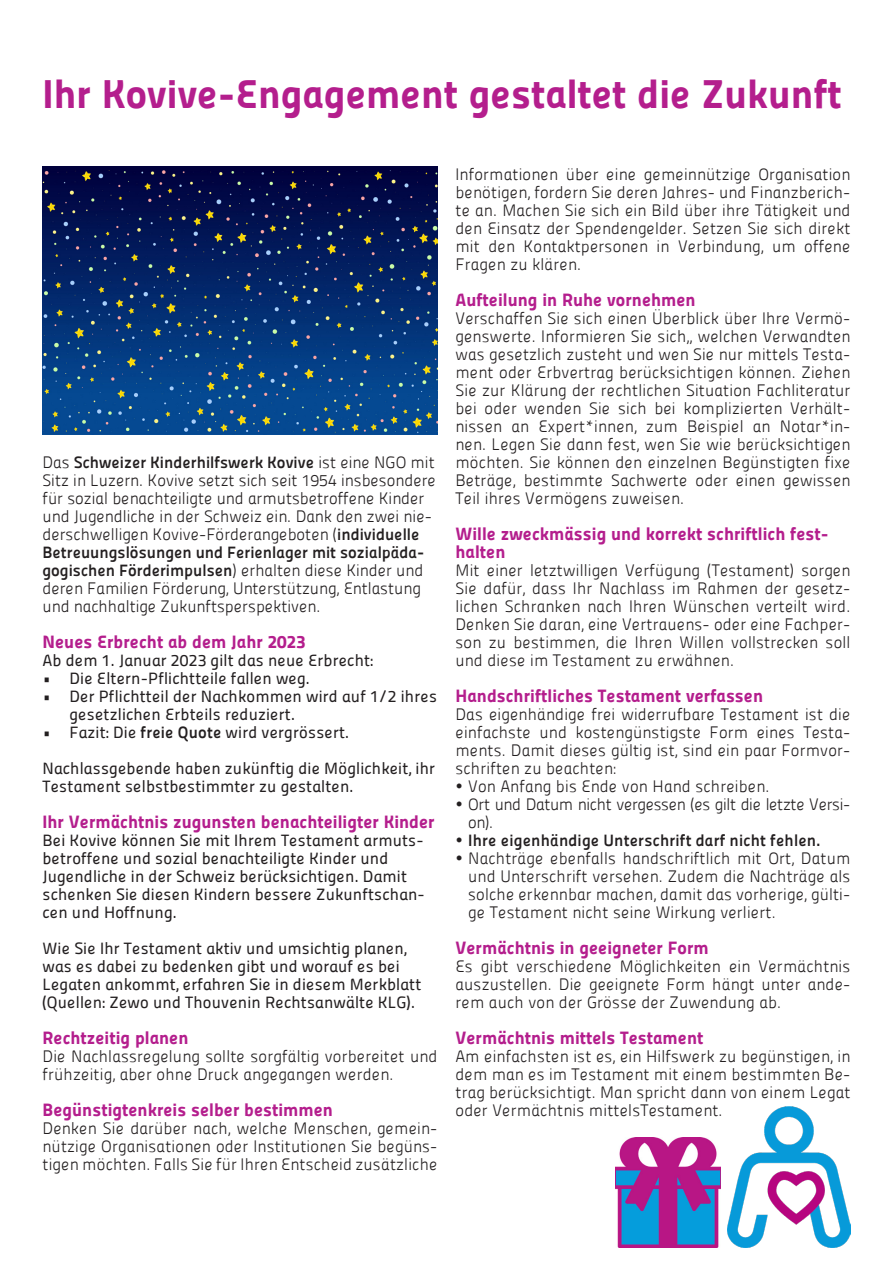
<style>
.page{position:relative;width:893px;height:1263px;background:#fff}
.page>*{position:absolute;margin:0;border:0;box-sizing:border-box;transform-origin:0 0}
._2_Titel_rot{font:40.5px "Panefresco 999 wt";color:#b41e8d}
._2_Titel_rot-2{font:18px/18px "Panefresco 999 wt";color:#b41e8d}
.Lead{font:18px "Panefresco 999 wt";color:#b41e8d}
.Lauftext{font:16.5px/18px "Panefresco 250 wt";letter-spacing:.01em;color:#231f20;text-align:justify}
.Lead-2{font:16.5px/18px "Panefresco 500 wt";letter-spacing:.01em;color:#231f20}
.Lauftext-2{font:16.5px/18px "Panefresco 250 wt";letter-spacing:-.02em;color:#231f20}
.t1{font:16.5px "Panefresco 750 wt";letter-spacing:.01em;color:#231f20}
.s1{font-family:"Panefresco 750 wt"}
</style>
<div class="page">
<img style="left:43px;top:166px;width:394px;height:268px">
<img style="left:727px;top:1107px;width:123px;height:140px">
<img style="left:615px;top:1137px;width:106px;height:110px">
<p class="_2_Titel_rot" style="left:43px;top:62px;width:801px">Ihr Kovive-Engagement gestaltet die Zukunft</p>
<p class="Lauftext" style="left:43px;top:452px;width:395px;text-align:left">Das <span class="s1">Schweizer Kinderhilfswerk Kovive</span> ist eine NGO mit Sitz in Luzern. Kovive setzt sich seit 1954 insbesondere für sozial benachteiligte und armutsbetroffene Kinder und Jugendliche in der Schweiz ein. Dank den zwei nie&shy;derschwelligen Kovive-Förderangeboten (<span class="s1">individuelle Betreuungslösungen und Ferienlager mit sozialpäda&shy;gogischen Förderimpulsen</span>) erhalten diese Kinder und deren Familien Förderung, Unterstützung, Entlastung und nachhaltige Zukunftsperspektiven.</p>
<p class="Lead" style="left:43px;top:628px;width:265px">Neues Erbrecht ab dem Jahr 2023</p>
<p class="Lead-2" style="left:43px;top:650px;width:332px">Ab dem 1. Januar 2023 gilt das neue Erbrecht:</p>
<p class="Lead-2" style="left:43px;top:668px;width:269px">• Die Eltern-Pflichtteile fallen weg.</p>
<p class="Lead-2" style="left:70px;top:686px;width:369px;text-indent:-27px">• Der Pflichtteil der Nachkommen wird auf 1/2 ihres gesetzlichen Erbteils reduziert.</p>
<p class="Lead-2" style="left:43px;top:722px;width:308px">• Fazit: Die <span class="s1">freie Quote</span> wird vergrössert.</p>
<p class="Lead-2" style="left:43px;top:758px;width:394px">Nachlassgebende haben zukünftig die Möglichkeit, ihr<br>Testament selbstbestimmter zu gestalten.</p>
<p class="Lead" style="left:43px;top:808px;width:394px">Ihr Vermächtnis zugunsten benachteiligter Kinder</p>
<p class="Lead-2" style="left:43px;top:830px;width:384px">Bei Kovive können Sie mit Ihrem Testament armuts&shy;betroffene und sozial benachteiligte Kinder und Jugendliche in der Schweiz berücksichtigen. Damit schenken Sie diesen Kindern bessere Zukunftschan&shy;cen und Hoffnung.</p>
<p class="Lead-2" style="left:43px;top:938px;width:380px">Wie Sie Ihr Testament aktiv und umsichtig planen, was es dabei zu bedenken gibt und worauf es bei Legaten ankommt, erfahren Sie in diesem Merkblatt (Quellen: Zewo und Thouvenin Rechtsanwälte KLG).</p>
<p class="_2_Titel_rot-2" style="left:43px;top:1028px;width:147px">Rechtzeitig planen</p>
<p class="Lauftext" style="left:43px;top:1046px;width:396px">Die Nachlassregelung sollte sorgfältig vorbereitet und frühzeitig, aber ohne Druck angegangen werden.</p>
<p class="_2_Titel_rot-2" style="left:43px;top:1100px;width:292px">Begünstigtenkreis selber bestimmen</p>
<p class="Lauftext" style="left:43px;top:1118px;width:396px">Denken Sie darüber nach, welche Menschen, gemein&shy;nützige Organisationen oder Institutionen Sie begüns&shy;tigen möchten. Falls Sie für Ihren Entscheid zusätzliche</p>
<p class="Lauftext" style="left:455px;top:164px;width:396px">Informationen über eine gemeinnützige Organisation benötigen, fordern Sie deren Jahres- und Finanzberich&shy;te an. Machen Sie sich ein Bild über ihre Tätigkeit und den Einsatz der Spendengelder. Setzen Sie sich direkt mit den Kontaktpersonen in Verbindung, um offene Fragen zu klären.</p>
<p class="_2_Titel_rot-2" style="left:455px;top:290px;width:242px">Aufteilung in Ruhe vornehmen</p>
<p class="Lauftext" style="left:455px;top:308px;width:396px">Verschaffen Sie sich einen Überblick über Ihre Vermö&shy;genswerte. Informieren Sie sich,, welchen Verwandten was gesetzlich zusteht und wen Sie nur mittels Testa&shy;ment oder Erbvertrag berücksichtigen können. Ziehen Sie zur Klärung der rechtlichen Situation Fachliteratur bei oder wenden Sie sich bei komplizierten Verhält&shy;nissen an Expert*innen, zum Beispiel an Notar*in&shy;nen. Legen Sie dann fest, wen Sie wie berücksichtigen möchten. Sie können den einzelnen Begünstigten fixe Beträge, bestimmte Sachwerte oder einen gewissen Teil ihres Vermögens zuweisen.</p>
<p class="_2_Titel_rot-2" style="left:455px;top:524px;width:375px">Wille zweckmässig und korrekt schriftlich fest&shy;halten</p>
<p class="Lauftext" style="left:455px;top:560px;width:396px">Mit einer letztwilligen Verfügung (Testament) sorgen Sie dafür, dass Ihr Nachlass im Rahmen der gesetz&shy;lichen Schranken nach Ihren Wünschen verteilt wird.<br>Denken Sie daran, eine Vertrauens- oder eine Fachper&shy;son zu bestimmen, die Ihren Willen vollstrecken soll und diese im Testament zu erwähnen.</p>
<p class="_2_Titel_rot-2" style="left:455px;top:686px;width:309px">Handschriftliches Testament verfassen</p>
<p class="Lauftext" style="left:455px;top:704px;width:396px">Das eigenhändige frei widerrufbare Testament ist die einfachste und kostengünstigste Form eines Testa&shy;ments. Damit dieses gültig ist, sind ein paar Formvor&shy;schriften zu beachten:</p>
<p class="Lauftext" style="left:468px;top:776px;width:303px">Von Anfang bis Ende von Hand schreiben.</p>
<p class="Lauftext-2" style="left:468px;top:794px;width:384px">Ort und Datum nicht vergessen (es gilt die letzte Versi&shy;on).</p>
<p class="t1" style="left:468px;top:828px;width:354px">Ihre eigenhändige Unterschrift darf nicht fehlen.</p>
<p class="Lauftext" style="left:468px;top:848px;width:384px">Nachträge ebenfalls handschriftlich mit Ort, Datum und Unterschrift versehen. Zudem die Nachträge als solche erkennbar machen, damit das vorherige, gülti&shy;ge Testament nicht seine Wirkung verliert.</p>
<p class="_2_Titel_rot-2" style="left:455px;top:938px;width:255px">Vermächtnis in geeigneter Form</p>
<p class="Lauftext" style="left:455px;top:956px;width:396px">Es gibt verschiedene Möglichkeiten ein Vermächtnis auszustellen. Die geeignete Form hängt unter ande&shy;rem auch von der Grösse der Zuwendung ab.</p>
<p class="_2_Titel_rot-2" style="left:455px;top:1028px;width:249px">Vermächtnis mittels Testament</p>
<p class="Lauftext" style="left:455px;top:1046px;width:396px">Am einfachsten ist es, ein Hilfswerk zu begünstigen, in dem man es im Testament mit einem bestimmten Be&shy;trag berücksichtigt. Man spricht dann von einem Legat oder Vermächtnis mittelsTestament.</p>
</div>
